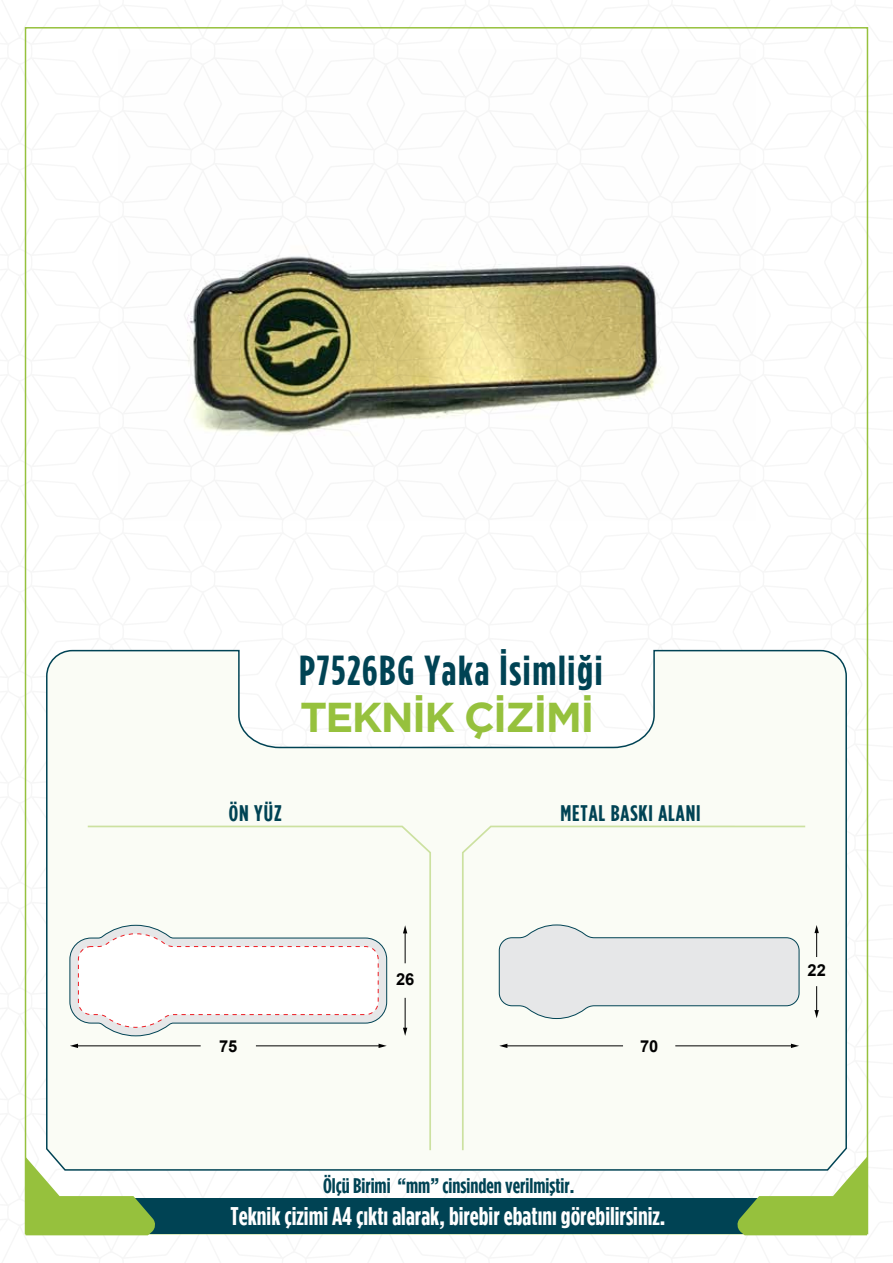
<style>
.page{position:relative;width:893px;height:1263px;background:#fff}
.page>*{position:absolute;margin:0;border:0;box-sizing:border-box;transform-origin:0 0}
.t1{font:700 41.85px "Gotham Condensed TR";letter-spacing:.04em;color:#004354}
.t2{font:700 41.85px "Gotham";letter-spacing:-.04em;color:#96c13d}
.t3{font:700 25.5px "Gotham Condensed TR";color:#fff}
.t4{font:700 22.5px "Gotham Condensed TR";letter-spacing:.04em;color:#004354}
.t5{font:700 21.15px "Gotham Condensed TR";color:#004354}
.t6{font:700 16.5px "Arial";color:#010101}
</style>
<div class="page">
<svg style="left:46px;top:649px;width:801px;height:522px"></svg>
<div style="left:117px;top:1198px;width:659px;height:35px;background:#004354"></div>
<svg style="left:736px;top:1157px;width:131px;height:78px"></svg>
<svg style="left:26px;top:1157px;width:130px;height:78px"></svg>
<div style="left:86px;top:825px;width:346px;height:327px;background:#fafcf5"></div>
<div style="left:461px;top:825px;width:346px;height:327px;background:#fafcf5"></div>
<hr style="left:675px;top:1045px;width:117px;height:1px;background:#010101">
<svg style="left:791px;top:1044px;width:8px;height:4px"></svg>
<hr style="left:506px;top:1045px;width:117px;height:1px;background:#010101">
<svg style="left:499px;top:1044px;width:8px;height:4px"></svg>
<svg style="left:814px;top:925px;width:5px;height:32px"></svg>
<svg style="left:814px;top:986px;width:5px;height:32px"></svg>
<hr style="left:256px;top:1045px;width:124px;height:1px;background:#010101">
<svg style="left:379px;top:1044px;width:8px;height:4px"></svg>
<hr style="left:77px;top:1045px;width:124px;height:1px;background:#010101">
<svg style="left:70px;top:1044px;width:8px;height:4px"></svg>
<hr style="left:405px;top:932px;width:1px;height:31px;background:#010101">
<svg style="left:403px;top:925px;width:4px;height:8px"></svg>
<hr style="left:405px;top:998px;width:1px;height:31px;background:#010101">
<svg style="left:403px;top:1028px;width:4px;height:8px"></svg>
<svg style="left:498px;top:924px;width:302px;height:95px"></svg>
<svg style="left:69px;top:924px;width:319px;height:113px"></svg>
<img style="left:185px;top:244px;width:478px;height:193px">
<h1 class="t1" style="left:299px;top:647px;width:305px">P7526BG Yaka İsimliği</h1>
<h1 class="t2" style="left:300px;top:689px;width:296px">TEKNİK ÇİZİMİ</h1>
<p class="t4" style="left:229px;top:801px;width:54px">ÖN YÜZ</p>
<p class="t4" style="left:560px;top:801px;width:142px">METAL BASKI ALANI</p>
<p class="t6" style="left:219px;top:1035px;width:20px">75</p>
<p class="t6" style="left:396px;top:968px;width:20px">26</p>
<p class="t5" style="left:323px;top:1173px;width:253px">Ölçü Birimi “mm” cinsinden verilmiştir.</p>
<p class="t6" style="left:640px;top:1035px;width:20px">70</p>
<p class="t3" style="left:231px;top:1201px;width:436px">Teknik çizimi A4 çıktı alarak, birebir ebatını görebilirsiniz.</p>
<p class="t6" style="left:808px;top:959px;width:20px">22</p>
</div>
